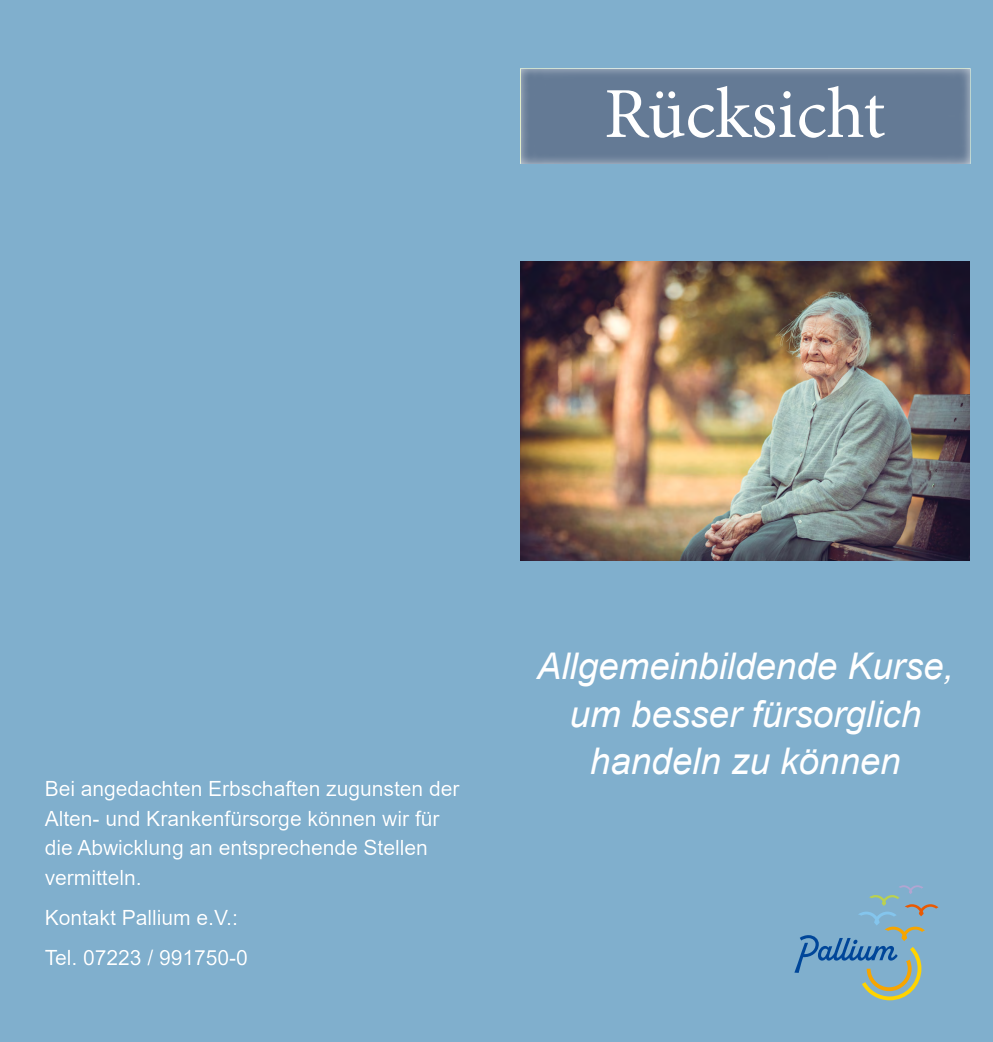
<style>
.page{position:relative;width:993px;height:1042px;background:#fff}
.page>*{position:absolute;margin:0;border:0;box-sizing:border-box;transform-origin:0 0}
.t1{font:71.75px "Minion Pro";letter-spacing:-.005em;color:#fff}
.t2{font:italic 36.75px/47.2px "Arial";color:#fff;text-align:center}
.t3{font:21px/29.8px "Arial";color:#fff}
</style>
<div class="page">
<div style="left:0;top:0;width:496px;height:1042px;background:#80afcd"></div>
<div style="left:495px;top:0;width:497px;height:1042px;background:#80afcd"></div>
<div style="left:504px;top:55px;width:481px;height:111px;background:#fff;opacity:.75"></div>
<svg style="left:794px;top:885px;width:144px;height:115px"></svg>
<img style="left:520px;top:262px;width:449px;height:299px">
<div style="left:30px;top:768px;width:471px;height:210px;background:#fff;opacity:.75"></div>
<h1 class="t1" style="left:604px;top:66px;width:282px">Rücksicht</h1>
<p class="t3" style="left:45px;top:773px;width:416px">Bei angedachten Erbschaften zugunsten der Alten- und Krankenfürsorge können wir für die Abwicklung an entsprechende Stellen vermitteln.</p>
<p class="t3" style="left:45px;top:897px;width:205px;line-height:39.7px">Kontakt Pallium e.V.:<br>Tel. 07223 / 991750-0</p>
<h2 class="t2" style="left:536px;top:643px;width:418px">Allgemeinbildende Kurse, um besser fürsorglich handeln zu können</h2>
</div>
